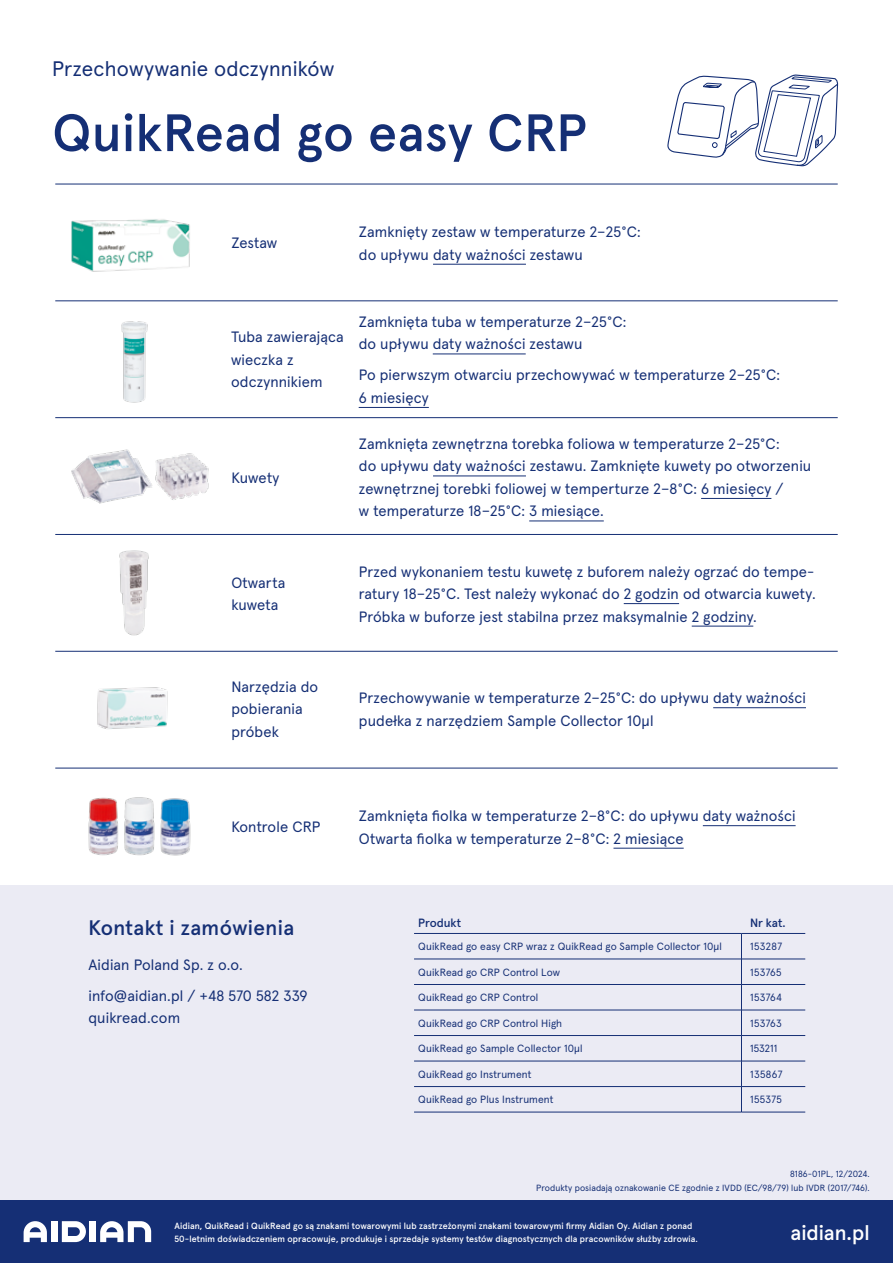
<style>
.page{position:relative;width:893px;height:1263px;background:#fff}
.page>*{position:absolute;margin:0;border:0;box-sizing:border-box;transform-origin:0 0}
.t1{font:500 52.5px "Apercu Pro";letter-spacing:.005em;color:#152f75}
.t2{font:21px "Apercu Pro";letter-spacing:.01em;color:#152f75}
.t3{font:500 21px "Apercu Pro";letter-spacing:.015em;color:#152f75}
.t4{font:500 21px "Apercu Pro";color:#fff}
.t5{font:15px/22.5px "Apercu Pro";letter-spacing:.01em;color:#152f75}
.t6{font:500 12px "Apercu Pro";color:#152f75}
.t7{font:10.5px "Apercu Pro";letter-spacing:.01em;color:#152f75}
.t8{font:500 9px/13.5px "Apercu Pro";letter-spacing:.005em;color:#fff}
.t9{font:9px/13.5px "Apercu Pro";letter-spacing:.01em;color:#152f75;text-align:right}
</style>
<div class="page">
<div style="left:0;top:885px;width:893px;height:323px;background:#ebebf4"></div>
<img style="left:121px;top:321px;width:27px;height:82px">
<img style="left:119px;top:550px;width:30px;height:86px">
<img style="left:97px;top:687px;width:71px;height:42px">
<img style="left:88px;top:797px;width:103px;height:59px">
<img style="left:71px;top:449px;width:138px;height:55px">
<hr style="left:433px;top:264px;width:93px;height:1px;background:#152f75">
<hr style="left:433px;top:476px;width:93px;height:1px;background:#152f75">
<hr style="left:701px;top:498px;width:70px;height:1px;background:#152f75">
<hr style="left:529px;top:521px;width:75px;height:1px;background:#152f75">
<hr style="left:624px;top:603px;width:55px;height:1px;background:#152f75">
<hr style="left:692px;top:626px;width:61px;height:1px;background:#152f75">
<hr style="left:433px;top:354px;width:93px;height:1px;background:#152f75">
<hr style="left:359px;top:407px;width:70px;height:1px;background:#152f75">
<hr style="left:703px;top:825px;width:93px;height:1px;background:#152f75">
<hr style="left:613px;top:848px;width:71px;height:1px;background:#152f75">
<hr style="left:713px;top:707px;width:93px;height:1px;background:#152f75">
<hr style="left:414px;top:959px;width:327px;height:1px;background:#152f75">
<hr style="left:741px;top:959px;width:64px;height:1px;background:#152f75">
<hr style="left:414px;top:984px;width:327px;height:1px;background:#152f75">
<hr style="left:741px;top:984px;width:64px;height:1px;background:#152f75">
<hr style="left:414px;top:1010px;width:327px;height:1px;background:#152f75">
<hr style="left:741px;top:1010px;width:64px;height:1px;background:#152f75">
<hr style="left:414px;top:1035px;width:327px;height:1px;background:#152f75">
<hr style="left:741px;top:1035px;width:64px;height:1px;background:#152f75">
<hr style="left:414px;top:1061px;width:327px;height:1px;background:#152f75">
<hr style="left:741px;top:1061px;width:64px;height:1px;background:#152f75">
<hr style="left:414px;top:1086px;width:327px;height:1px;background:#152f75">
<hr style="left:741px;top:1086px;width:64px;height:1px;background:#152f75">
<hr style="left:414px;top:1112px;width:327px;height:1px;background:#152f75">
<hr style="left:741px;top:1112px;width:64px;height:1px;background:#152f75">
<hr style="left:414px;top:933px;width:327px;height:1px;background:#152f75">
<hr style="left:741px;top:933px;width:64px;height:1px;background:#152f75">
<svg style="left:741px;top:933px;width:1px;height:179px"></svg>
<svg style="left:667px;top:74px;width:172px;height:110px"></svg>
<hr style="left:55px;top:184px;width:783px;height:1px;background:#152f75">
<hr style="left:55px;top:300px;width:783px;height:1px;background:#152f75">
<hr style="left:55px;top:417px;width:783px;height:1px;background:#152f75">
<hr style="left:55px;top:534px;width:783px;height:1px;background:#152f75">
<hr style="left:55px;top:651px;width:783px;height:1px;background:#152f75">
<hr style="left:55px;top:768px;width:783px;height:1px;background:#152f75">
<div style="left:0;top:1200px;width:893px;height:63px;background:#152f75"></div>
<svg style="left:62px;top:1221px;width:24px;height:21px"></svg>
<div style="left:51px;top:1221px;width:6px;height:21px;background:#fff"></div>
<div style="left:90px;top:1221px;width:6px;height:21px;background:#fff"></div>
<svg style="left:24px;top:1221px;width:23px;height:21px"></svg>
<svg style="left:100px;top:1221px;width:51px;height:21px"></svg>
<img style="left:71px;top:219px;width:119px;height:53px">
<h2 class="t2" style="left:52px;top:53px;width:283px">Przechowywanie odczynników</h2>
<h1 class="t1" style="left:52px;top:92px;width:537px">QuikRead go easy CRP</h1>
<p class="t5" style="left:231px;top:231px;width:47px">Zestaw</p>
<p class="t5" style="left:359px;top:219px;width:283px">Zamknięty zestaw w temperaturze 2–25°C: do upływu daty ważności zestawu</p>
<p class="t5" style="left:231px;top:325px;width:114px">Tuba zawierająca wieczka z odczynnikiem</p>
<p class="t5" style="left:231px;top:465px;width:50px">Kuwety</p>
<p class="t5" style="left:359px;top:309px;width:269px">Zamknięta tuba w temperaturze 2–25°C: do upływu daty ważności zestawu</p>
<p class="t5" style="left:359px;top:363px;width:423px">Po pierwszym otwarciu przechowywać w temperaturze 2–25°C:<br>6 miesięcy</p>
<p class="t5" style="left:359px;top:431px;width:454px">Zamknięta zewnętrzna torebka foliowa w temperaturze 2–25°C:<br>do upływu daty ważności zestawu. Zamknięte kuwety po otworzeniu zewnętrznej torebki foliowej w temperturze 2–8°C: 6 miesięcy /<br>w temperaturze 18–25°C: 3 miesiące.</p>
<p class="t5" style="left:231px;top:570px;width:55px">Otwarta kuweta</p>
<p class="t5" style="left:359px;top:559px;width:458px;text-align:justify">Przed wykonaniem testu kuwetę z buforem należy ogrzać do tempe&shy;ratury 18–25°C. Test należy wykonać do 2 godzin od otwarcia kuwety.<br>Próbka w buforze jest stabilna przez maksymalnie 2 godziny.</p>
<p class="t5" style="left:231px;top:674px;width:88px">Narzędzia do pobierania próbek</p>
<p class="t5" style="left:359px;top:685px;width:449px">Przechowywanie w temperaturze 2–25°C: do upływu daty ważności pudełka z narzędziem Sample Collector 10μl</p>
<p class="t5" style="left:231px;top:815px;width:91px">Kontrole CRP</p>
<p class="t5" style="left:359px;top:803px;width:438px">Zamknięta fiolka w temperaturze 2–8°C: do upływu daty ważności<br>Otwarta fiolka w temperaturze 2–8°C: 2 miesiące</p>
<h2 class="t3" style="left:88px;top:911px;width:207px">Kontakt i zamówienia</h2>
<p class="t5" style="left:88px;top:948px;width:221px;line-height:31px">Aidian Poland Sp. z o.o. info@aidian.pl / +48 570 582 339</p>
<p class="t5" style="left:88px;top:1005px;width:93px">quikread.com</p>
<p class="t6" style="left:418px;top:914px;width:44px">Produkt</p>
<p class="t6" style="left:750px;top:914px;width:37px">Nr kat.</p>
<p class="t7" style="left:418px;top:938px;width:305px">QuikRead go easy CRP wraz z QuikRead go Sample Collector 10µl</p>
<p class="t7" style="left:750px;top:938px;width:34px">153287</p>
<p class="t7" style="left:418px;top:964px;width:143px">QuikRead go CRP Control Low</p>
<p class="t7" style="left:750px;top:964px;width:33px">153765</p>
<p class="t7" style="left:418px;top:990px;width:122px">QuikRead go CRP Control</p>
<p class="t7" style="left:750px;top:990px;width:33px">153764</p>
<p class="t7" style="left:418px;top:1015px;width:145px">QuikRead go CRP Control High</p>
<p class="t7" style="left:750px;top:1015px;width:33px">153763</p>
<p class="t7" style="left:418px;top:1041px;width:166px">QuikRead go Sample Collector 10µl</p>
<p class="t7" style="left:750px;top:1041px;width:29px">153211</p>
<p class="t7" style="left:418px;top:1066px;width:115px">QuikRead go Instrument</p>
<p class="t7" style="left:750px;top:1066px;width:34px">135867</p>
<p class="t7" style="left:418px;top:1092px;width:137px">QuikRead go Plus Instrument</p>
<p class="t7" style="left:750px;top:1092px;width:34px">155375</p>
<p class="t9" style="left:536px;top:1166px;width:335px">8186-01PL, 12/2024.<br>Produkty posiadają oznakowanie CE zgodnie z IVDD (EC/98/79) lub IVDR (2017/746).</p>
<h2 class="t4" style="left:790px;top:1216px;width:81px">aidian.pl</h2>
<p class="t8" style="left:175px;top:1218px;width:525px">Aidian, QuikRead i QuikRead go są znakami towarowymi lub zastrzeżonymi znakami towarowymi firmy Aidian Oy. Aidian z ponad<br>50-letnim doświadczeniem opracowuje, produkuje i sprzedaje systemy testów diagnostycznych dla pracowników służby zdrowia.</p>
</div>
